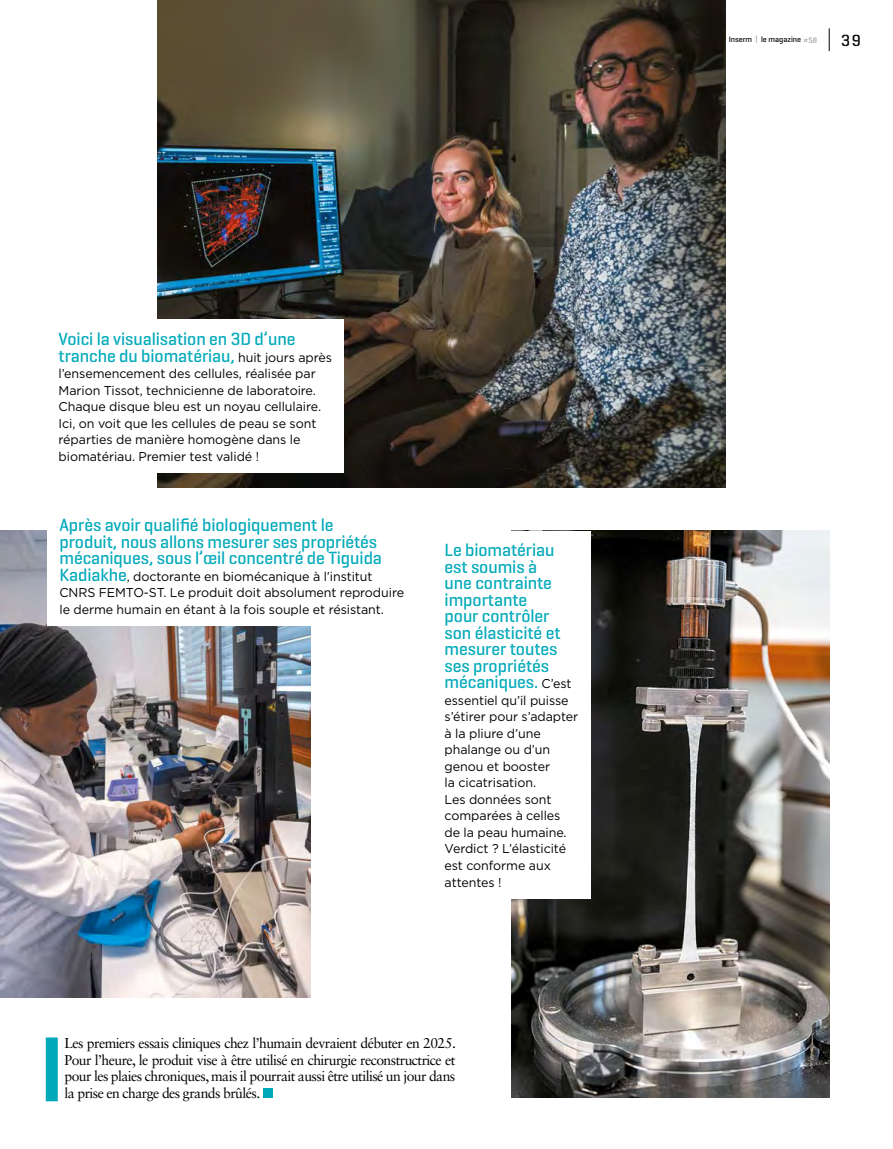
<style>
.page{position:relative;width:893px;height:1149px;background:#fff}
.page>*{position:absolute;margin:0;border:0;box-sizing:border-box;transform-origin:0 0}
._07_REPOR_TXT{font:500 18px/16.5px "Geogrotesque Stencil A";letter-spacing:-.005em;color:#00a9b9}
.t1{font:500 16.5px "Geogrotesque Stencil A";color:#000}
._000_TXT_DEFONCE_BLA{font:14.25px/16.5px "Sabon LT Std";letter-spacing:-.04em;color:#000;text-align:justify}
._07_REPOR_TXT-2{font:12.75px/16.5px "Gotham";letter-spacing:-.005em;color:#000}
.t2{font:500 7.95px "Geogrotesque Stencil A";color:#000}
.s1{font-family:"Gotham";font-weight:400;font-size:12.75px;color:#000}
.s2{font-family:"Geogrotesque Stencil A";font-weight:500;font-size:18px;color:#00a9b9}
.s3{color:#9d9d9c}
</style>
<div class="page">
<img style="left:158px;top:0;width:567px;height:487px">
<div style="left:47px;top:320px;width:297px;height:153px;background:#fff"></div>
<img style="left:512px;top:530px;width:317px;height:567px">
<img style="left:0;top:530px;width:311px;height:467px">
<div style="left:47px;top:505px;width:369px;height:120px;background:#fff"></div>
<div style="left:433px;top:530px;width:158px;height:368px;background:#fff"></div>
<div style="left:46px;top:1037px;width:12px;height:63px;background:#00a9b9"></div>
<div style="left:263px;top:1087px;width:9px;height:10px;background:#00a9b9"></div>
<svg style="left:829px;top:28px;width:1px;height:23px"></svg>
<p class="_07_REPOR_TXT" style="left:59px;top:330px;width:275px">Voici la visualisation en 3D d’une tranche du biomatériau, <span class="s1">huit jours après</span></p>
<p class="_07_REPOR_TXT-2" style="left:59px;top:365px;width:264px">l’ensemencement des cellules, réalisée par Marion Tissot, technicienne de laboratoire.<br>Chaque disque bleu est un noyau cellulaire.<br>Ici, on voit que les cellules de peau se sont réparties de manière homogène dans le biomatériau. Premier test validé !</p>
<p class="_07_REPOR_TXT" style="left:59px;top:516px;width:324px">Après avoir qualifié biologiquement le produit, nous allons mesurer ses propriétés mécaniques, sous l’œil concentré de Tiguida</p>
<p class="_07_REPOR_TXT-2" style="left:59px;top:567px;width:346px"><span class="s2">Kadiakhe</span>, doctorante en biomécanique à l’institut<br>CNRS FEMTO-ST. Le produit doit absolument reproduire le derme humain en étant à la fois souple et résistant.</p>
<p class="_07_REPOR_TXT" style="left:445px;top:541px;width:129px">Le biomatériau est soumis à<br>une contrainte importante<br>pour contrôler son élasticité et mesurer toutes ses propriétés mécaniques. <span class="s1">C’est</span></p>
<p class="_07_REPOR_TXT-2" style="left:445px;top:691px;width:135px">essentiel qu’il puisse s’étirer pour s’adapter à la pliure d’une phalange ou d’un genou et booster<br>la cicatrisation.<br>Les données sont comparées à celles de la peau humaine.<br>Verdict ? L’élasticité est conforme aux attentes !</p>
<p class="_000_TXT_DEFONCE_BLA" style="left:65px;top:1034px;width:393px">Les premiers essais cliniques chez l’humain devraient débuter en 2025.<br>Pour l’heure, le produit vise à être utilisé en chirurgie reconstructrice et pour les plaies chroniques, mais il pourrait aussi être utilisé un jour dans la prise en charge des grands brûlés.</p>
<p class="t2" style="left:729px;top:34px;width:90px">Inserm <span class="s3">|</span> le magazine <span class="s3">#58</span></p>
<p class="t1" style="left:841px;top:30px;width:21px">39</p>
</div>
